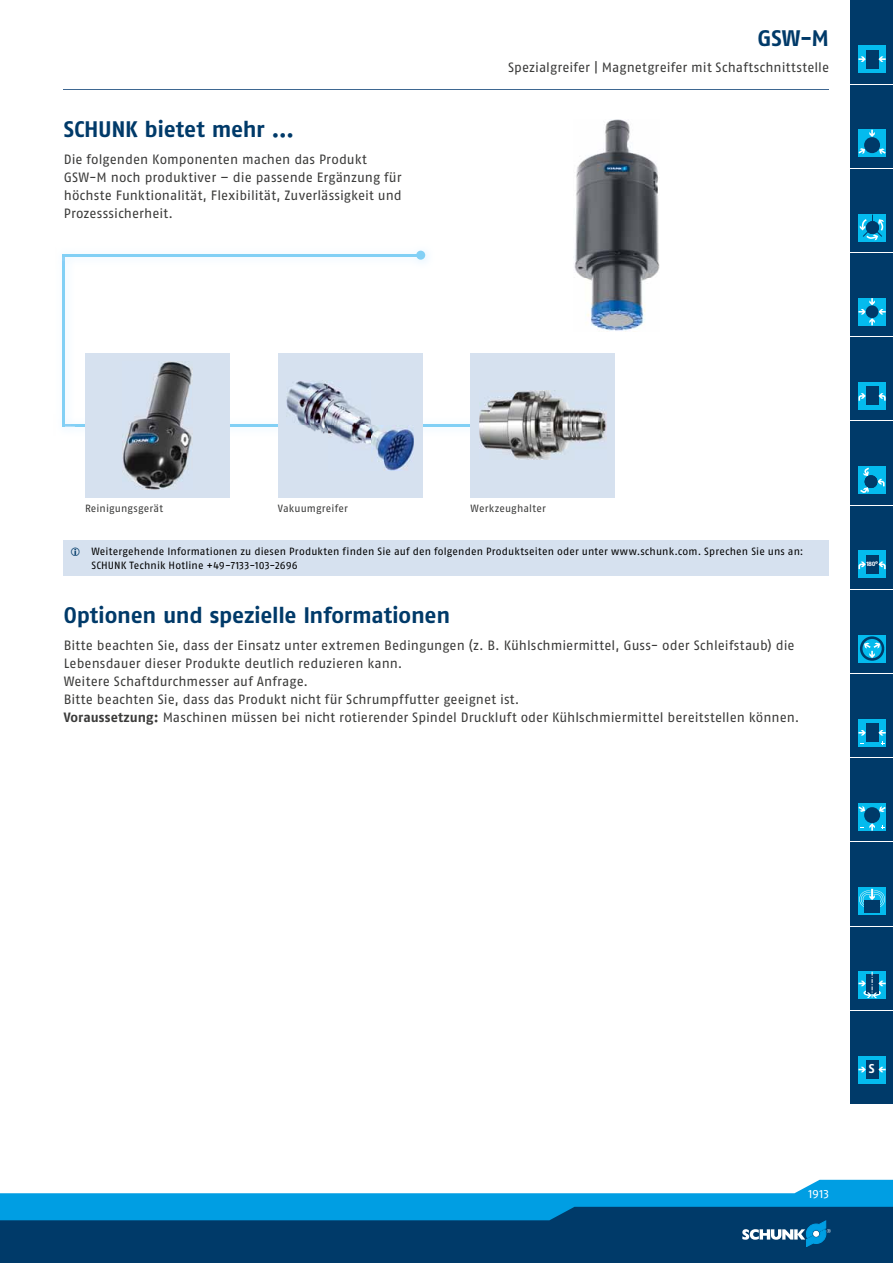
<style>
.page{position:relative;width:893px;height:1263px;background:#fff}
.page>*{position:absolute;margin:0;border:0;box-sizing:border-box;transform-origin:0 0}
.t1{font:700 22.5px "SCHUNK Fago Pro";letter-spacing:-.01em;color:#003a69}
.t2{font:13.5px/18px "SCHUNK Fago Pro";letter-spacing:.005em;color:#3b3b3a}
.t3{font:700 12.75px "SCHUNK Fago Pro";color:#fff}
.t4{font:12px "SCHUNK Fago Pro";color:#fff}
.t5{font:10.5px/14.2px "SCHUNK Fago Pro";letter-spacing:.01em;color:#000}
.t6{font:10.5px "SCHUNK Fago Pro";letter-spacing:.01em;color:#3b3b3a}
.t7{font:700 6.6px "SCHUNK Fago Pro";color:#fff}
.s1{font-weight:700}
</style>
<div class="page">
<div style="left:0;top:1202px;width:893px;height:61px;background:#003a69"></div>
<svg style="left:0;top:1180px;width:893px;height:67px"></svg>
<div style="left:850px;top:0;width:43px;height:1103px;background:#003a69"></div>
<hr style="left:850px;top:84px;width:43px;height:1px;background:#fff">
<hr style="left:850px;top:168px;width:43px;height:1px;background:#fff">
<hr style="left:850px;top:252px;width:43px;height:1px;background:#fff">
<hr style="left:850px;top:336px;width:43px;height:1px;background:#fff">
<hr style="left:850px;top:421px;width:43px;height:1px;background:#fff">
<hr style="left:850px;top:505px;width:43px;height:1px;background:#fff">
<hr style="left:850px;top:589px;width:43px;height:1px;background:#fff">
<hr style="left:850px;top:673px;width:43px;height:1px;background:#fff">
<hr style="left:850px;top:757px;width:43px;height:1px;background:#fff">
<hr style="left:850px;top:842px;width:43px;height:1px;background:#fff">
<hr style="left:850px;top:926px;width:43px;height:1px;background:#fff">
<hr style="left:850px;top:1010px;width:43px;height:1px;background:#fff">
<div style="left:858px;top:46px;width:28px;height:27px;background:#04bbee"></div>
<div style="left:866px;top:50px;width:12px;height:18px;background:#003a69"></div>
<svg style="left:878px;top:56px;width:8px;height:6px"></svg>
<svg style="left:858px;top:56px;width:8px;height:6px"></svg>
<div style="left:858px;top:130px;width:28px;height:27px;background:#04bbee"></div>
<div style="left:864px;top:137px;width:16px;height:16px;background:#003a69;border-radius:50%"></div>
<svg style="left:869px;top:130px;width:6px;height:7px"></svg>
<svg style="left:858px;top:148px;width:8px;height:6px"></svg>
<svg style="left:878px;top:148px;width:8px;height:7px"></svg>
<div style="left:858px;top:214px;width:28px;height:27px;background:#04bbee"></div>
<svg style="left:860px;top:214px;width:24px;height:26px"></svg>
<svg style="left:858px;top:298px;width:28px;height:27px"></svg>
<div style="left:866px;top:305px;width:12px;height:13px;background:#003a69;border-radius:50%"></div>
<div style="left:858px;top:382px;width:28px;height:28px;background:#04bbee"></div>
<div style="left:866px;top:387px;width:12px;height:18px;background:#003a69"></div>
<svg style="left:878px;top:393px;width:8px;height:9px"></svg>
<svg style="left:858px;top:393px;width:8px;height:8px"></svg>
<div style="left:858px;top:466px;width:28px;height:28px;background:#04bbee"></div>
<svg style="left:860px;top:467px;width:25px;height:26px"></svg>
<div style="left:858px;top:551px;width:28px;height:27px;background:#04bbee"></div>
<div style="left:866px;top:555px;width:12px;height:18px;background:#003a69"></div>
<svg style="left:878px;top:562px;width:8px;height:9px"></svg>
<svg style="left:858px;top:562px;width:8px;height:8px"></svg>
<svg style="left:858px;top:635px;width:28px;height:27px"></svg>
<div style="left:860px;top:636px;width:24px;height:25px;border:3px solid #003a69;border-radius:50%"></div>
<svg style="left:863px;top:642px;width:18px;height:16px"></svg>
<div style="left:858px;top:719px;width:28px;height:27px;background:#04bbee"></div>
<div style="left:866px;top:724px;width:12px;height:18px;background:#003a69"></div>
<svg style="left:878px;top:730px;width:8px;height:5px"></svg>
<svg style="left:858px;top:730px;width:8px;height:5px"></svg>
<div style="left:858px;top:803px;width:28px;height:27px;background:#04bbee"></div>
<div style="left:864px;top:807px;width:16px;height:16px;background:#003a69;border-radius:50%"></div>
<svg style="left:878px;top:806px;width:8px;height:6px"></svg>
<svg style="left:858px;top:806px;width:8px;height:6px"></svg>
<svg style="left:860px;top:823px;width:15px;height:7px"></svg>
<div style="left:858px;top:887px;width:28px;height:28px;background:#04bbee"></div>
<svg style="left:859px;top:889px;width:26px;height:18px"></svg>
<div style="left:864px;top:900px;width:16px;height:13px;background:#003a69"></div>
<svg style="left:858px;top:972px;width:28px;height:27px"></svg>
<div style="left:858px;top:1056px;width:28px;height:27px;background:#04bbee"></div>
<div style="left:866px;top:1060px;width:12px;height:18px;background:#003a69"></div>
<svg style="left:878px;top:1067px;width:8px;height:5px"></svg>
<svg style="left:858px;top:1067px;width:8px;height:5px"></svg>
<img style="left:75px;top:415px;width:396px;height:21px">
<hr style="left:63px;top:424px;width:461px;height:2px;background:#82d0f5">
<img style="left:62px;top:270px;width:1px;height:145px">
<img style="left:62px;top:415px;width:13px;height:13px">
<svg style="left:65px;top:424px;width:10px;height:2px"></svg>
<hr style="left:63px;top:254px;width:2px;height:172px;background:#82d0f5">
<img style="left:76px;top:250px;width:352px;height:12px">
<svg style="left:62px;top:254px;width:14px;height:16px"></svg>
<hr style="left:63px;top:254px;width:359px;height:2px;background:#82d0f5">
<div style="left:416px;top:251px;width:9px;height:9px;background:#82d0f5;border-radius:50%"></div>
<hr style="left:64px;top:89px;width:765px;height:1px;background:#3e6791">
<img style="left:573px;top:119px;width:87px;height:213px">
<div style="left:85px;top:353px;width:145px;height:144px;background:#d6e1ef"></div>
<img style="left:123px;top:361px;width:69px;height:128px">
<div style="left:278px;top:353px;width:144px;height:144px;background:#d6e1ef"></div>
<img style="left:286px;top:380px;width:128px;height:90px">
<div style="left:471px;top:353px;width:144px;height:144px;background:#d6e1ef"></div>
<img style="left:479px;top:391px;width:128px;height:69px">
<div style="left:64px;top:540px;width:765px;height:35px;background:#d6e1ef"></div>
<h1 class="t1" style="left:64px;top:116px;width:232px">SCHUNK bietet mehr ...</h1>
<p class="t2" style="left:64px;top:150px;width:340px">Die folgenden Komponenten machen das Produkt GSW-M noch produktiver – die passende Ergänzung für höchste Funktionalität, Flexibilität, Zuverlässigkeit und Prozesssicherheit.</p>
<h1 class="t1" style="left:758px;top:24px;width:73px">GSW-M</h1>
<p class="t2" style="left:508px;top:59px;width:322px">Spezialgreifer | Magnetgreifer mit Schaftschnittstelle</p>
<p class="t6" style="left:85px;top:502px;width:79px">Reinigungsgerät</p>
<p class="t6" style="left:278px;top:502px;width:72px">Vakuumgreifer</p>
<p class="t6" style="left:471px;top:502px;width:77px">Werkzeughalter</p>
<p class="t5" style="left:91px;top:544px;width:714px">Weitergehende Informationen zu diesen Produkten finden Sie auf den folgenden Produktseiten oder unter www.schunk.com. Sprechen Sie uns an:<br>SCHUNK Technik Hotline +49-7133-103-2696</p>
<h1 class="t1" style="left:64px;top:602px;width:388px">Optionen und spezielle Informationen</h1>
<p class="t2" style="left:64px;top:636px;width:737px">Bitte beachten Sie, dass der Einsatz unter extremen Bedingungen (z. B. Kühlschmiermittel, Guss- oder Schleifstaub) die Lebensdauer dieser Produkte deutlich reduzieren kann.<br>Weitere Schaftdurchmesser auf Anfrage.<br>Bitte beachten Sie, dass das Produkt nicht für Schrumpffutter geeignet ist.<br><span class="s1">Voraussetzung:</span> Maschinen müssen bei nicht rotierender Spindel Druckluft oder Kühlschmiermittel bereitstellen können.</p>
<p class="t7" style="left:866px;top:560px;width:13px">180°</p>
<p class="t3" style="left:869px;top:1061px;width:7px">S</p>
<p class="t4" style="left:808px;top:1186px;width:22px">1913</p>
</div>
